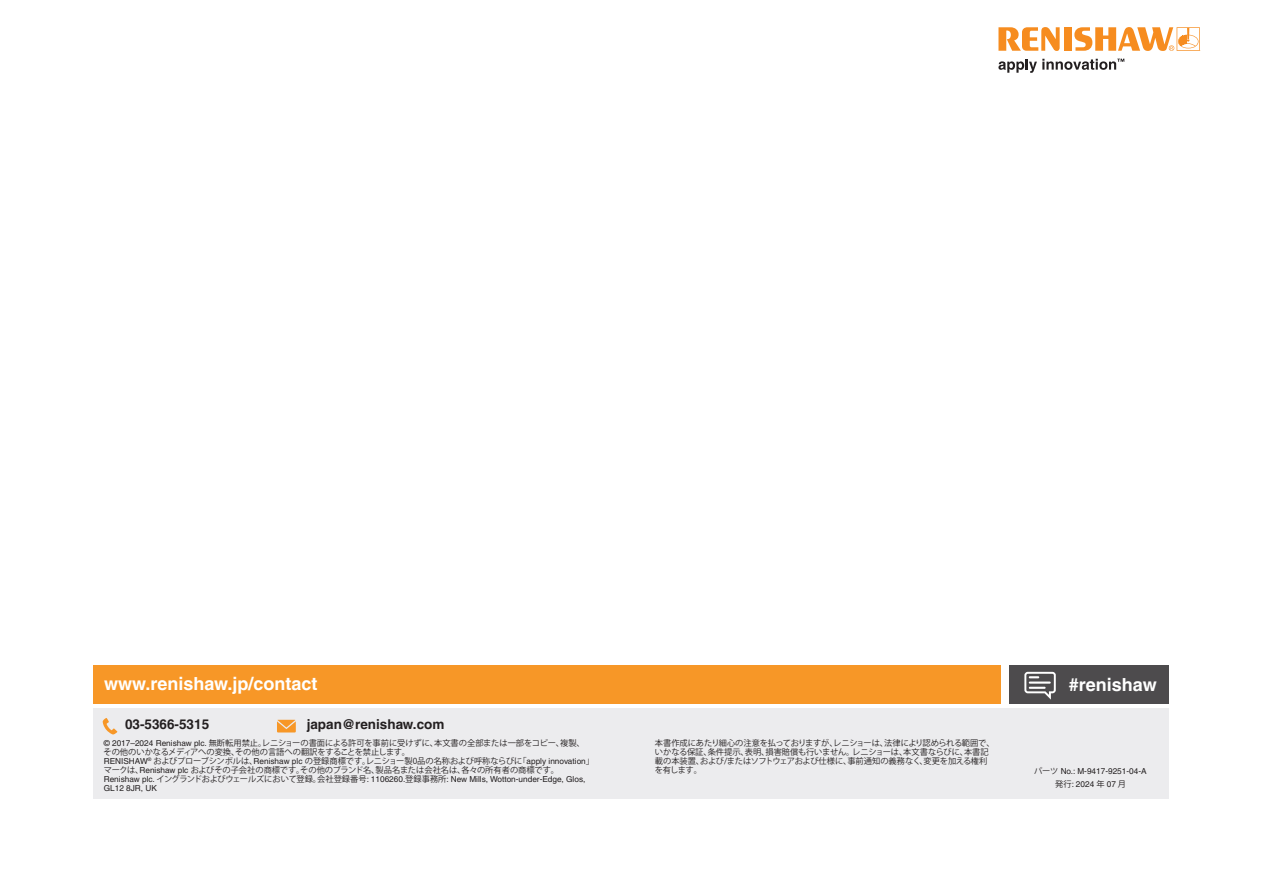
<style>
.page{position:relative;width:1263px;height:893px;background:#fff}
.page>*{position:absolute;margin:0;border:0;box-sizing:border-box;transform-origin:0 0}
.back_page_URL_white___hashtag{font:700 18px "Helvetica LT Pro";color:#fff}
.back_page_contact_details{font:700 13.5px "Helvetica LT Pro";color:#231f20}
.Disclaimer{font:8.25px/9px "Koz Go Std";letter-spacing:-.01em;color:#231f20}
.Disclaimer-2{font:8.25px/9px "Helvetica LT Pro";color:#231f20}
.Part_No{font:8.25px "Helvetica LT Pro";color:#231f20}
.s1{font-family:"Helvetica LT Pro"}
.s2{font-family:"Koz Go Std"}
</style>
<div class="page">
<svg style="left:998px;top:27px;width:62px;height:24px"></svg>
<div style="left:1064px;top:27px;width:8px;height:24px;background:#f68c1f"></div>
<svg style="left:1074px;top:27px;width:126px;height:24px"></svg>
<svg style="left:998px;top:59px;width:126px;height:14px"></svg>
<div style="left:94px;top:708px;width:1075px;height:91px;background:#ececee"></div>
<div style="left:1009px;top:665px;width:160px;height:39px;background:#4d4b4d"></div>
<svg style="left:103px;top:718px;width:14px;height:16px"></svg>
<svg style="left:277px;top:720px;width:19px;height:12px"></svg>
<svg style="left:1024px;top:672px;width:32px;height:28px"></svg>
<div style="left:94px;top:665px;width:907px;height:38px;background:#f79727"></div>
<p class="back_page_URL_white___hashtag" style="left:104px;top:673px;width:215px">www.renishaw.jp/contact</p>
<p class="back_page_contact_details" style="left:125px;top:716px;width:86px">03-5366-5315</p>
<p class="back_page_contact_details" style="left:307px;top:716px;width:139px">japan@renishaw.com</p>
<p class="Disclaimer" style="left:104px;top:739px;width:483px"><span class="s1">© 2017–2024 Renishaw plc.</span> 無断転用禁止。レニショーの書面による許可を事前に受けずに、本文書の全部または一部をコピー、複製、その他のいかなるメディアへの変換、その他の言語への翻訳をすることを禁止します。</p>
<p class="Disclaimer" style="left:104px;top:757px;width:492px"><span class="s1">RENISHAW</span><sup>®</sup> およびプローブシンボルは、<span class="s1">Renishaw plc</span> の登録商標です。レニショー製0品の名称および呼称ならびに「<span class="s1">apply innovation</span>」マークは、<span class="s1">Renishaw plc</span> およびその子会社の商標です。その他のブランド名、製品名または会社名は、各々の所有者の商標です。</p>
<p class="Disclaimer-2" style="left:104px;top:775px;width:483px">Renishaw plc. <span class="s2">イングランドおよびウェールズにおいて登録。会社登録番号</span>: 1106260.<span class="s2">登録事務所</span>: New Mills, Wotton-under-Edge, Glos,<br>GL12 8JR, UK</p>
<p class="Disclaimer" style="left:655px;top:739px;width:341px">本書作成にあたり細心の注意を払っておりますが、レニショーは、法律により認められる範囲で、いかなる保証、条件提示、表明、損害賠償も行いません。レニショーは、本文書ならびに、本書記載の本装置、および/またはソフトウェアおよび仕様に、事前通知の義務なく、変更を加える権利を有します。</p>
<h1 class="back_page_URL_white___hashtag" style="left:1069px;top:673px;width:89px">#renishaw</h1>
<p class="Part_No" style="left:1034px;top:766px;width:114px"><span class="s2">パーツ</span> No.: M-9417-9251-04-A</p>
<p class="Part_No" style="left:1055px;top:780px;width:72px"><span class="s2">発行</span>: 2024 <span class="s2">年</span> 07 <span class="s2">月</span></p>
</div>
